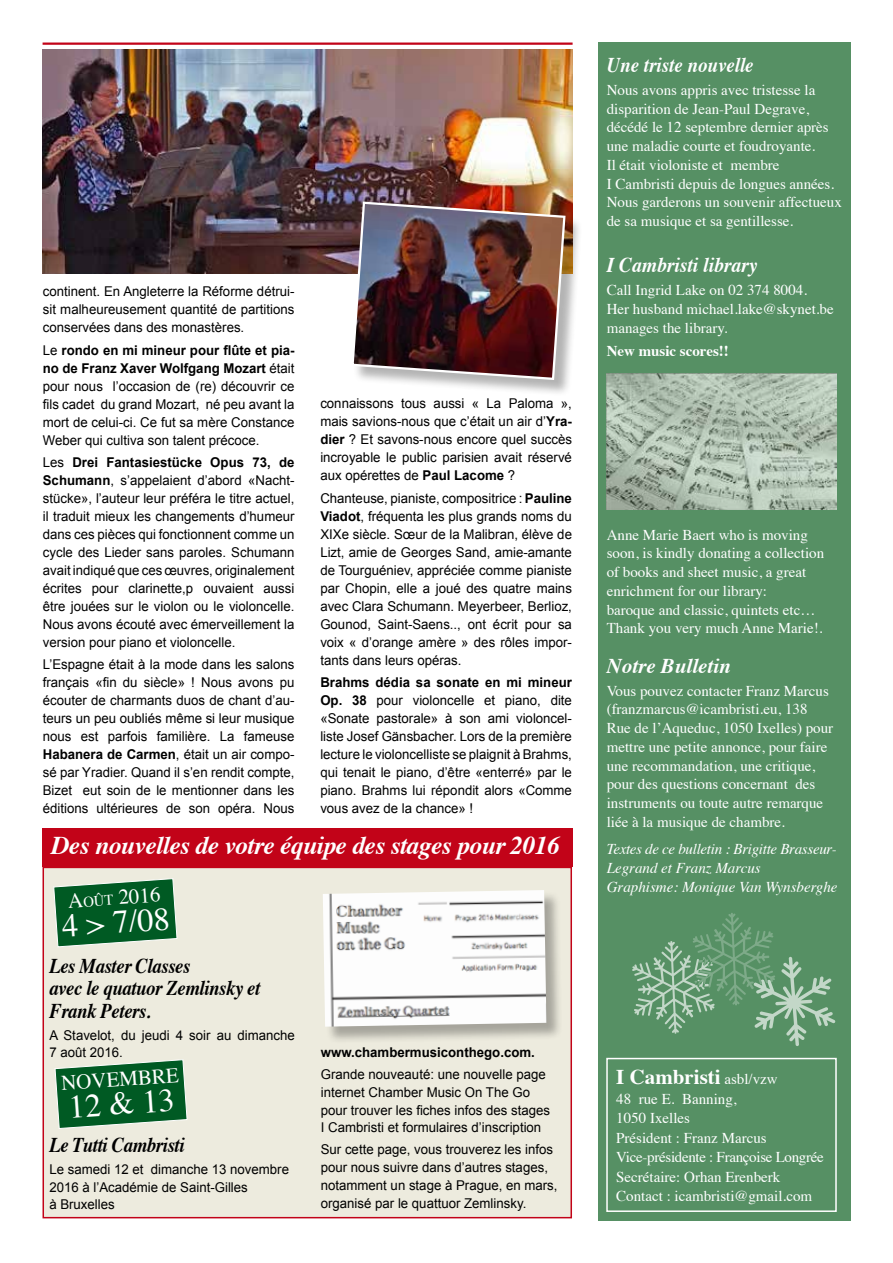
<style>
.page{position:relative;width:893px;height:1263px;background:#fff}
.page>*{position:absolute;margin:0;border:0;box-sizing:border-box;transform-origin:0 0}
.t1{font:32.4px "Times";color:#fff}
.t2{font:italic 700 25.5px "Times";letter-spacing:-.02em;color:#fff}
.t3{font:italic 700 21px/22.5px "Times";letter-spacing:-.02em;color:#000;scale:.89 1}
.t4{font:700 21px "Times";color:#fff}
.t5{font:italic 700 21px "Times";color:#fff;scale:.9 1}
.t6{font:italic 700 21px "Times";color:#fff;scale:.93 1}
.t7{font:21px "Times";color:#fff}
.t8{font:italic 700 21px "Times";color:#fff}
.t9{font:15px/18.8px "Times";color:#fff}
.t10{font:italic 15px/18.8px "Times";color:#fff}
.t11{font:700 15px "Times";color:#fff}
.t12{font:13.5px/18px "Arial";color:#000;text-align:justify}
.t13{font:700 13.5px "Arial";color:#000}
.s1{font-weight:700}
.s2{font-size:14.7px}
.s3{font-weight:400;font-size:15px}
</style>
<div class="page">
<div style="left:598px;top:42px;width:252px;height:1178px;background:#569064"></div>
<div style="left:606px;top:1058px;width:231px;height:154px;border:2px solid #fff"></div>
<img style="left:42px;top:50px;width:531px;height:223px">
<svg style="left:632px;top:913px;width:203px;height:133px"></svg>
<img style="left:606px;top:373px;width:230px;height:136px">
<div style="left:43px;top:867px;width:529px;height:351px;background:#edebde;border:2px solid #c20318"></div>
<div style="left:43px;top:828px;width:530px;height:39px;background:#c20318"></div>
<svg style="left:54px;top:1059px;width:134px;height:70px"></svg>
<svg style="left:53px;top:878px;width:125px;height:69px"></svg>
<div style="left:324px;top:891px;width:240px;height:153px;background:#000;opacity:.3"></div>
<img style="left:323px;top:890px;width:223px;height:137px">
<hr style="left:43px;top:43px;width:530px;height:2px;background:#c20318">
<div style="left:353px;top:203px;width:229px;height:194px;background:#000;opacity:.3"></div>
<img style="left:350px;top:200px;width:217px;height:181px">
<p class="t12" style="left:43px;top:283px;width:253px">continent. En Angleterre la Réforme détrui&shy;sit malheureusement quantité de partitions conservées dans des monastères.</p>
<p class="t12" style="left:43px;top:341px;width:253px">Le <span class="s1">rondo en mi mineur pour flûte et pia&shy;no de Franz Xaver Wolfgang Mozart</span> était pour nous l’occasion de (re) découvrir ce fils cadet du grand Mozart, né peu avant la mort de celui-ci. Ce fut sa mère Constance Weber qui cultiva son talent précoce.</p>
<p class="t12" style="left:43px;top:453px;width:253px">Les <span class="s1">Drei Fantasiestücke Opus 73, de Schumann</span>, s’appelaient d’abord «Nacht&shy;stücke», l’auteur leur préféra le titre actuel, il traduit mieux les changements d’humeur dans ces pièces qui fonctionnent comme un cycle des Lieder sans paroles. Schumann avait indiqué que ces œuvres, originalement écrites pour clarinette,p ouvaient aussi être jouées sur le violon ou le violoncelle.<br>Nous avons écouté avec émerveillement la version pour piano et violoncelle.</p>
<p class="t12" style="left:43px;top:656px;width:253px">L’Espagne était à la mode dans les salons français «fin du siècle» ! Nous avons pu écouter de charmants duos de chant d’au&shy;teurs un peu oubliés même si leur musique nous est parfois familière. La fameuse <span class="s1">Habanera de Carmen</span>, était un air compo&shy;sé par Yradier. Quand il s’en rendit compte, Bizet eut soin de le mentionner dans les éditions ultérieures de son opéra. Nous</p>
<p class="t12" style="left:320px;top:395px;width:253px">connaissons tous aussi « La Paloma », mais savions-nous que c’était un air d’<span class="s1">Yra&shy;dier</span> ? Et savons-nous encore quel succès incroyable le public parisien avait réservé aux opérettes de <span class="s1">Paul Lacome</span> ?</p>
<p class="t12" style="left:320px;top:489px;width:253px">Chanteuse, pianiste, compositrice : <span class="s1">Pauline Viadot</span>, fréquenta les plus grands noms du XIXe siècle. Sœur de la Malibran, élève de Lizt, amie de Georges Sand, amie-amante de Tourguéniev, appréciée comme pianiste par Chopin, elle a joué des quatre mains avec Clara Schumann. Meyerbeer, Berlioz, Gounod, Saint-Saens.., ont écrit pour sa voix « d’orange amère » des rôles impor&shy;tants dans leurs opéras.</p>
<p class="t12" style="left:320px;top:673px;width:253px"><span class="s1">Brahms dédia sa sonate en mi mineur Op. 38</span> pour violoncelle et piano, dite «Sonate pastorale» à son ami violoncel&shy;liste Josef Gänsbacher. Lors de la première lecture le violoncelliste se plaignit à Brahms, qui tenait le piano, d’être «enterré» par le piano. Brahms lui répondit alors «Comme vous avez de la chance» !</p>
<h2 class="t2" style="left:51px;top:821px;width:511px">Des nouvelles de votre équipe des stages pour 2016</h2>
<h3 class="t7" style="left:67px;top:881px;width:94px;rotate:-4deg">A<span class="s2">o ût</span> 2016</h3>
<h1 class="t1" style="left:60px;top:896px;width:110px;rotate:-4deg">4 &gt; 7/08</h1>
<h3 class="t3" style="left:49px;top:952px;width:239px">Les Master Classes<br>avec le quatuor Zemlinsky et<br>Frank Peters.</h3>
<p class="t12" style="left:49px;top:1026px;width:247px">A Stavelot, du jeudi 4 soir au dimanche<br>7 août 2016.</p>
<h3 class="t7" style="left:60px;top:1063px;width:66px;rotate:-4deg">NOVEMBRE</h3>
<h1 class="t1" style="left:67px;top:1077px;width:108px;rotate:-4deg">12 &amp; 13</h1>
<h3 class="t3" style="left:49px;top:1131px;width:153px">Le Tutti Cambristi</h3>
<p class="t12" style="left:49px;top:1160px;width:241px;text-align:left">Le samedi 12 et dimanche 13 novembre<br>2016 à l’Académie de Saint-Gilles<br>à Bruxelles</p>
<p class="t13" style="left:321px;top:1043px;width:216px">www.chambermusiconthego.com.</p>
<p class="t12" style="left:321px;top:1065px;width:231px;text-align:left">Grande nouveauté: une nouvelle page internet Chamber Music On The Go pour trouver les fiches infos des stages I Cambristi et formulaires d’inscription</p>
<p class="t12" style="left:321px;top:1141px;width:238px;text-align:left">Sur cette page, vous trouverez les infos pour nous suivre dans d’autres stages, notamment un stage à Prague, en mars, organisé par le quattuor Zemlinsky.</p>
<h3 class="t5" style="left:607px;top:45px;width:165px">Une triste nouvelle</h3>
<p class="t9" style="left:607px;top:79px;width:237px">Nous avons appris avec tristesse la disparition de Jean-Paul Degrave, décédé le 12 septembre dernier après une maladie courte et foudroyante.<br>Il était violoniste et membre<br>I Cambristi depuis de longues années.<br>Nous garderons un souvenir affectueux de sa musique et sa gentillesse.</p>
<h3 class="t6" style="left:607px;top:245px;width:164px">I Cambristi library</h3>
<p class="t9" style="left:607px;top:279px;width:229px">Call Ingrid Lake on 02 374 8004.<br>Her husband michael.lake@skynet.be manages the library.</p>
<p class="t11" style="left:607px;top:336px;width:124px">New music scores!!</p>
<p class="t9" style="left:607px;top:524px;width:219px">Anne Marie Baert who is moving soon, is kindly donating a collection of books and sheet music, a great enrichment for our library:<br>baroque and classic, quintets etc…<br>Thank you very much Anne Marie!.</p>
<h3 class="t8" style="left:607px;top:646px;width:126px">Notre Bulletin</h3>
<p class="t9" style="left:607px;top:680px;width:228px">Vous pouvez contacter Franz Marcus (franzmarcus@icambristi.eu, 138<br>Rue de l’Aqueduc, 1050 Ixelles) pour mettre une petite annonce, pour faire une recommandation, une critique, pour des questions concernant des instruments ou toute autre remarque liée à la musique de chambre.</p>
<p class="t10" style="left:607px;top:839px;width:232px">Textes de ce bulletin : Brigitte Brasseur-<br>Legrand et Franz Marcus<br>Graphisme: Monique Van Wynsberghe</p>
<h3 class="t4" style="left:616px;top:1057px;width:163px">I Cambristi <span class="s3">asbl/vzw</span></h3>
<p class="t9" style="left:616px;top:1088px;width:209px;line-height:19.5px">48 rue E. Banning,<br>1050 Ixelles<br>Président : Franz Marcus<br>Vice-présidente : Françoise Longrée<br>Secrétaire: Orhan Erenberk<br>Contact : icambristi@gmail.com</p>
</div>
